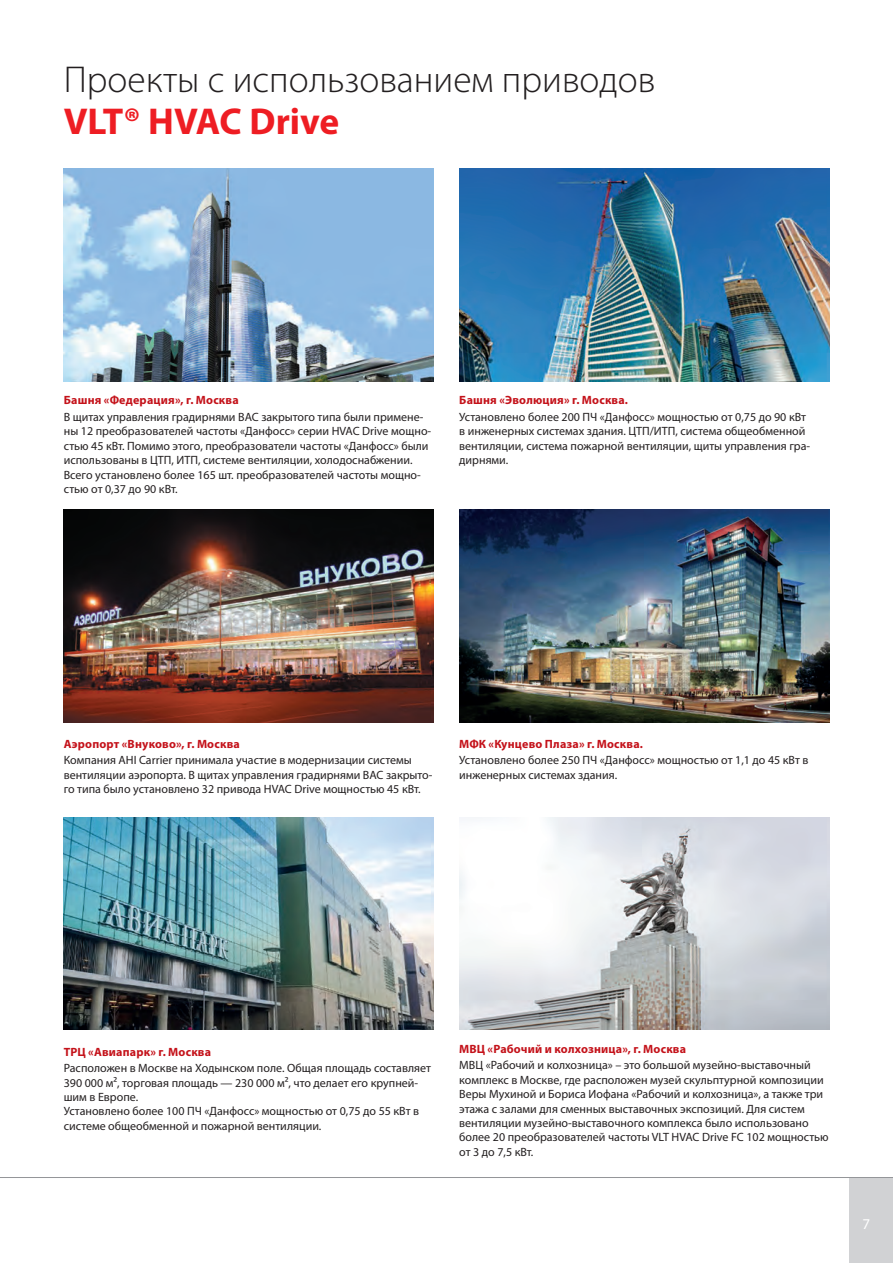
<style>
.page{position:relative;width:893px;height:1263px;background:#fff}
.page>*{position:absolute;margin:0;border:0;box-sizing:border-box;transform-origin:0 0}
.t1{font:300 37.5px "Myriad Pro";color:#231f20}
.t2{font:700 37.5px "Myriad Pro";color:#ee1d23}
.t3{font:15px "Myriad Pro";color:#fff}
.t4{font:12px/14.4px "Myriad Pro";color:#231f20}
.t5{font:700 12px "Myriad Pro";letter-spacing:.015em;color:#c4121a}
</style>
<div class="page">
<div style="left:849px;top:1178px;width:44px;height:85px;background:#d1d2d4"></div>
<hr style="left:0;top:1177px;width:893px;height:1px;background:#939598">
<img style="left:64px;top:169px;width:370px;height:213px">
<img style="left:459px;top:169px;width:370px;height:213px">
<img style="left:459px;top:817px;width:370px;height:213px">
<img style="left:64px;top:509px;width:370px;height:213px">
<img style="left:459px;top:509px;width:370px;height:213px">
<img style="left:64px;top:817px;width:370px;height:213px">
<h1 class="t1" style="left:64px;top:59px;width:593px">Проекты с использованием приводов</h1>
<h1 class="t2" style="left:64px;top:97px;width:277px">VLT® HVAC Drive</h1>
<p class="t5" style="left:64px;top:393px;width:176px">Башня «Федерация», г. Москва</p>
<p class="t4" style="left:64px;top:410px;width:369px">В щитах управления градирнями BAC закрытого типа были примене&shy;ны 12 преобразователей частоты «Данфосс» серии HVAC Drive мощно&shy;стью 45 кВт. Помимо этого, преобразователи частоты «Данфосс» были использованы в ЦТП, ИТП, системе вентиляции, холодоснабжении.<br>Всего установлено более 165 шт. преобразователей частоты мощно&shy;стью от 0,37 до 90 кВт.</p>
<p class="t5" style="left:459px;top:393px;width:170px">Башня «Эволюция» г. Москва.</p>
<p class="t4" style="left:459px;top:410px;width:352px">Установлено более 200 ПЧ «Данфосс» мощностью от 0,75 до 90 кВт в инженерных системах здания. ЦТП/ИТП, система общеобменной вентиляции, система пожарной вентиляции, щиты управления гра&shy;дирнями.</p>
<p class="t5" style="left:64px;top:736px;width:178px">Аэропорт «Внуково», г. Москва</p>
<p class="t4" style="left:64px;top:753px;width:370px">Компания AHI Carrier принимала участие в модернизации системы вентиляции аэропорта. В щитах управления градирнями BAC закрыто&shy;го типа было установлено 32 привода HVAC Drive мощностью 45 кВт.</p>
<p class="t5" style="left:459px;top:736px;width:185px">МФК «Кунцево Плаза» г. Москва.</p>
<p class="t4" style="left:459px;top:753px;width:351px">Установлено более 250 ПЧ «Данфосс» мощностью от 1,1 до 45 кВт в инженерных системах здания.</p>
<p class="t5" style="left:64px;top:1044px;width:149px">ТРЦ «Авиапарк» г. Москва</p>
<p class="t4" style="left:64px;top:1061px;width:369px">Расположен в Москве на Ходынском поле. Общая площадь составляет 390 000 м², торговая площадь — 230 000 м², что делает его крупней&shy;шим в Европе.<br>Установлено более 100 ПЧ «Данфосс» мощностью от 0,75 до 55 кВт в системе общеобменной и пожарной вентиляции.</p>
<p class="t5" style="left:459px;top:1041px;width:228px">МВЦ «Рабочий и колхозница», г. Москва</p>
<p class="t4" style="left:459px;top:1058px;width:371px">МВЦ «Рабочий и колхозница» – это большой музейно-выставочный комплекс в Москве, где расположен музей скульптурной композиции Веры Мухиной и Бориса Иофана «Рабочий и колхозница», а также три этажа с залами для сменных выставочных экспозиций. Для систем вентиляции музейно-выставочного комплекса было использовано более 20 преобразователей частоты VLT HVAC Drive FC 102 мощностью от 3 до 7,5 кВт.</p>
<p class="t3" style="left:862px;top:1215px;width:9px">7</p>
</div>
